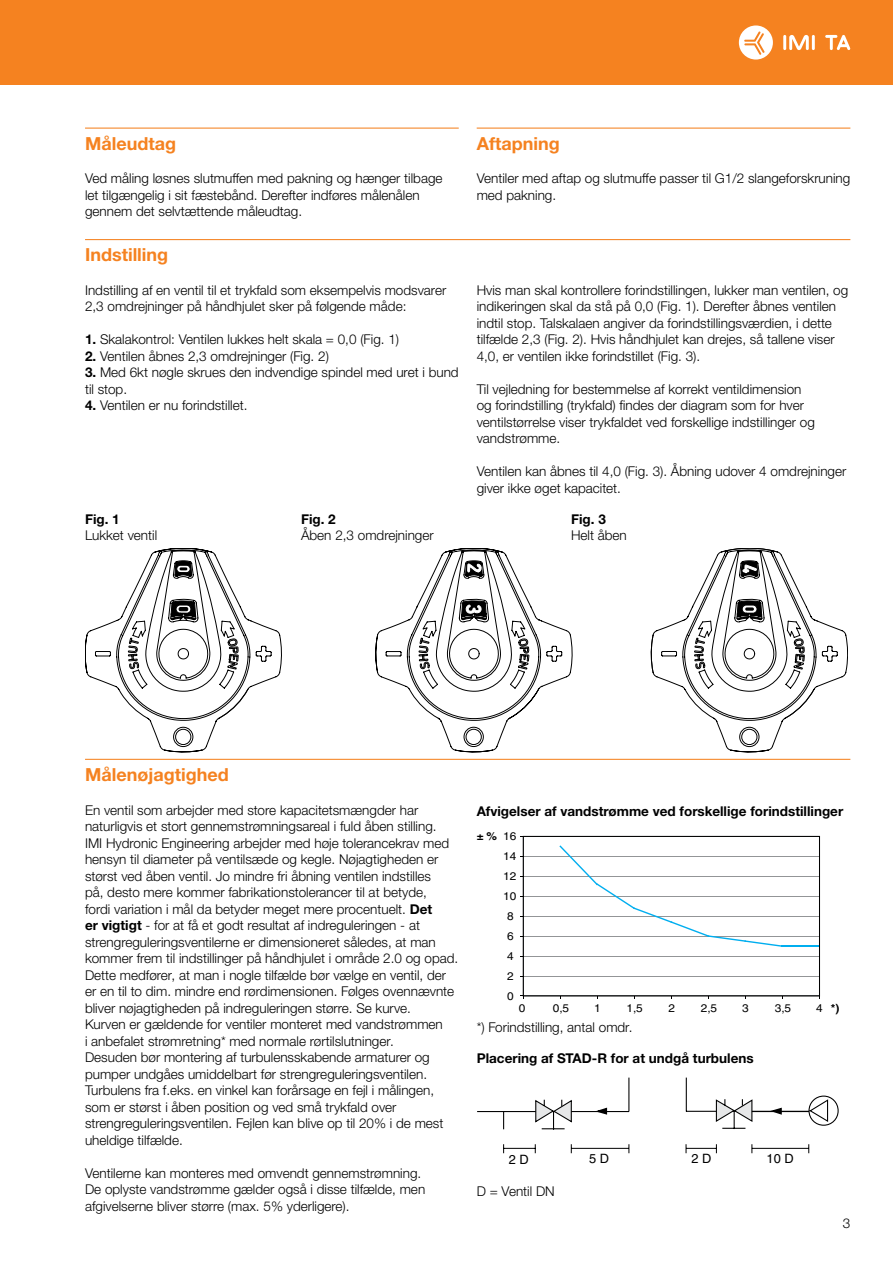
<style>
.page{position:relative;width:893px;height:1263px;background:#fff}
.page>*{position:absolute;margin:0;border:0;box-sizing:border-box;transform-origin:0 0}
.t1{font:700 18px "Helvetica Neue LTW1 G";color:#f58220}
.t2{font:300 13.5px/16.5px "Helvetica Neue LTW1 G";color:#000}
.t3{font:700 13.5px "Helvetica Neue LTW1 G";color:#000}
.t4{font:12.9px "Helvetica";color:#000}
.t5{font:11.1px "Helvetica";letter-spacing:.005em;color:#000;scale:1.07 1}
.t6{font:700 11.1px "Helvetica";color:#000;scale:1.07 1}
.s1{font-weight:700}
.s2{font-weight:400}
</style>
<div class="page">
<div style="left:0;top:0;width:893px;height:85px;background:#f58220"></div>
<hr style="left:783px;top:35px;width:3px;height:15px;background:#fff">
<hr style="left:812px;top:35px;width:3px;height:15px;background:#fff">
<svg style="left:789px;top:35px;width:20px;height:15px"></svg>
<svg style="left:825px;top:35px;width:25px;height:15px"></svg>
<svg style="left:739px;top:25px;width:34px;height:35px"></svg>
<hr style="left:85px;top:128px;width:374px;height:1px;background:#f58220">
<hr style="left:477px;top:128px;width:373px;height:1px;background:#f58220">
<hr style="left:85px;top:239px;width:765px;height:1px;background:#f58220">
<hr style="left:85px;top:759px;width:765px;height:1px;background:#f58220">
<svg style="left:85px;top:548px;width:197px;height:204px"></svg>
<svg style="left:375px;top:548px;width:86px;height:204px"></svg>
<svg style="left:461px;top:548px;width:387px;height:204px"></svg>
<svg style="left:651px;top:548px;width:167px;height:171px"></svg>
<svg style="left:464px;top:727px;width:19px;height:19px"></svg>
<div style="left:464px;top:727px;width:19px;height:20px;border:1px solid #000;border-radius:50%"></div>
<div style="left:466px;top:729px;width:15px;height:15px;background:#fff;border-radius:50%"></div>
<div style="left:466px;top:729px;width:15px;height:16px;border:1px solid #000;border-radius:50%"></div>
<svg style="left:740px;top:727px;width:19px;height:19px"></svg>
<div style="left:740px;top:727px;width:19px;height:20px;border:1px solid #000;border-radius:50%"></div>
<div style="left:742px;top:729px;width:15px;height:15px;background:#fff;border-radius:50%"></div>
<div style="left:742px;top:729px;width:15px;height:16px;border:1px solid #000;border-radius:50%"></div>
<svg style="left:174px;top:727px;width:19px;height:19px"></svg>
<div style="left:173px;top:727px;width:20px;height:20px;border:1px solid #000;border-radius:50%"></div>
<div style="left:176px;top:729px;width:15px;height:15px;background:#fff;border-radius:50%"></div>
<div style="left:176px;top:729px;width:15px;height:16px;border:1px solid #000;border-radius:50%"></div>
<hr style="left:523px;top:996px;width:296px;height:1px;background:#889096">
<svg style="left:523px;top:836px;width:297px;height:160px"></svg>
<hr style="left:477px;top:1111px;width:152px;height:1px;background:#000">
<hr style="left:628px;top:1077px;width:1px;height:34px;background:#000">
<hr style="left:686px;top:1077px;width:1px;height:34px;background:#000">
<hr style="left:686px;top:1111px;width:152px;height:1px;background:#000">
<svg style="left:715px;top:1099px;width:38px;height:30px"></svg>
<svg style="left:534px;top:1099px;width:39px;height:31px"></svg>
<svg style="left:503px;top:1112px;width:1px;height:17px"></svg>
<hr style="left:752px;top:1111px;width:73px;height:1px;background:#000">
<svg style="left:808px;top:1095px;width:30px;height:31px"></svg>
<hr style="left:504px;top:1148px;width:31px;height:1px;background:#000">
<hr style="left:571px;top:1148px;width:58px;height:1px;background:#000">
<hr style="left:686px;top:1148px;width:30px;height:1px;background:#000">
<hr style="left:752px;top:1148px;width:57px;height:1px;background:#000">
<svg style="left:767px;top:1107px;width:16px;height:8px"></svg>
<svg style="left:592px;top:1107px;width:16px;height:8px"></svg>
<h1 class="t1" style="left:85px;top:132px;width:92px">Måleudtag</h1>
<p class="t2" style="left:85px;top:170px;width:359px">Ved måling løsnes slutmuffen med pakning og hænger tilbage let tilgængelig i sit fæstebånd. Derefter indføres målenålen gennem det selvtættende måleudtag.</p>
<h1 class="t1" style="left:85px;top:244px;width:85px">Indstilling</h1>
<p class="t2" style="left:85px;top:282px;width:363px">Indstilling af en ventil til et trykfald som eksempelvis modsvarer<br>2,3 omdrejninger på håndhjulet sker på følgende måde:</p>
<p class="t2" style="left:85px;top:331px;width:316px"><span class="s1">1.</span> Skalakontrol: Ventilen lukkes helt skala = 0,0 (Fig. 1)</p>
<p class="t2" style="left:85px;top:348px;width:245px"><span class="s1">2.</span> Ventilen åbnes 2,3 omdrejninger (Fig. 2)</p>
<p class="t2" style="left:85px;top:364px;width:375px"><span class="s1">3.</span> Med 6kt nøgle skrues den indvendige spindel med uret i bund til stop.</p>
<p class="t2" style="left:85px;top:397px;width:164px"><span class="s1">4.</span> Ventilen er nu forindstillet.</p>
<h1 class="t1" style="left:477px;top:132px;width:84px">Aftapning</h1>
<p class="t2" style="left:477px;top:170px;width:375px">Ventiler med aftap og slutmuffe passer til G1/2 slangeforskruning med pakning.</p>
<p class="t2" style="left:477px;top:282px;width:373px">Hvis man skal kontrollere forindstillingen, lukker man ventilen, og indikeringen skal da stå på 0,0 (Fig. 1). Derefter åbnes ventilen indtil stop. Talskalaen angiver da forindstillingsværdien, i dette tilfælde 2,3 (Fig. 2). Hvis håndhjulet kan drejes, så tallene viser 4,0, er ventilen ikke forindstillet (Fig. 3).</p>
<p class="t2" style="left:477px;top:381px;width:340px">Til vejledning for bestemmelse af korrekt ventildimension og forindstilling (trykfald) findes der diagram som for hver ventilstørrelse viser trykfaldet ved forskellige indstillinger og vandstrømme.</p>
<p class="t2" style="left:477px;top:463px;width:371px">Ventilen kan åbnes til 4,0 (Fig. 3). Åbning udover 4 omdrejninger giver ikke øget kapacitet.</p>
<p class="t3" style="left:85px;top:510px;width:36px">Fig. 1</p>
<p class="t3" style="left:301px;top:510px;width:36px">Fig. 2</p>
<p class="t3" style="left:571px;top:510px;width:36px">Fig. 3</p>
<p class="t2" style="left:85px;top:527px;width:74px">Lukket ventil</p>
<p class="t2" style="left:301px;top:527px;width:134px">Åben 2,3 omdrejninger</p>
<p class="t2" style="left:571px;top:527px;width:57px">Helt åben</p>
<h1 class="t1" style="left:85px;top:763px;width:145px">Målenøjagtighed</h1>
<p class="t2" style="left:85px;top:801px;width:375px">En ventil som arbejder med store kapacitetsmængder har naturligvis et stort gennemstrømningsareal i fuld åben stilling.<br>IMI Hydronic Engineering arbejder med høje tolerancekrav med hensyn til diameter på ventilsæde og kegle. Nøjagtigheden er størst ved åben ventil. Jo mindre fri åbning ventilen indstilles<br>på, desto mere kommer fabrikationstolerancer til at betyde,<br>fordi variation i mål da betyder meget mere procentuelt. <span class="s1">Det<br>er vigtigt</span> - for at få et godt resultat af indreguleringen - at strengreguleringsventilerne er dimensioneret således, at man kommer frem til indstillinger på håndhjulet i område 2.0 og opad.<br>Dette medfører, at man i nogle tilfælde bør vælge en ventil, der er en til to dim. mindre end rørdimensionen. Følges ovennævnte bliver nøjagtigheden på indreguleringen større. Se kurve.<br>Kurven er gældende for ventiler monteret med vandstrømmen<br>i anbefalet strømretning* med normale rørtilslutninger.<br>Desuden bør montering af turbulensskabende armaturer og pumper undgåes umiddelbart før strengreguleringsventilen.<br>Turbulens fra f.eks. en vinkel kan forårsage en fejl i målingen, som er størst i åben position og ved små trykfald over strengreguleringsventilen. Fejlen kan blive op til 20% i de mest uheldige tilfælde.</p>
<p class="t2" style="left:85px;top:1164px;width:342px">Ventilerne kan monteres med omvendt gennemstrømning.<br>De oplyste vandstrømme gælder også i disse tilfælde, men afgivelserne bliver større (max. 5% yderligere).</p>
<p class="t3" style="left:477px;top:803px;width:368px">Afvigelser af vandstrømme ved forskellige forindstillinger</p>
<p class="t6" style="left:477px;top:829px;width:20px">± %</p>
<p class="t5" style="left:503px;top:830px;width:14px">16</p>
<p class="t5" style="left:503px;top:850px;width:14px">14</p>
<p class="t5" style="left:503px;top:870px;width:14px">12</p>
<p class="t5" style="left:503px;top:890px;width:14px">10</p>
<p class="t5" style="left:507px;top:909px;width:8px">8</p>
<p class="t5" style="left:507px;top:929px;width:8px">6</p>
<p class="t5" style="left:507px;top:950px;width:8px">4</p>
<p class="t5" style="left:507px;top:969px;width:8px">2</p>
<p class="t5" style="left:507px;top:989px;width:8px">0</p>
<p class="t5" style="left:519px;top:1002px;width:8px">0</p>
<p class="t5" style="left:553px;top:1002px;width:17px">0,5</p>
<p class="t5" style="left:594px;top:1002px;width:8px">1</p>
<p class="t5" style="left:627px;top:1002px;width:17px">1,5</p>
<p class="t5" style="left:668px;top:1002px;width:8px">2</p>
<p class="t5" style="left:701px;top:1002px;width:17px">2,5</p>
<p class="t5" style="left:742px;top:1002px;width:8px">3</p>
<p class="t5" style="left:775px;top:1002px;width:17px">3,5</p>
<p class="t6" style="left:816px;top:1001px;width:23px"><span class="s2">4</span> *)</p>
<p class="t2" style="left:477px;top:1019px;width:157px">*) Forindstilling, antal omdr.</p>
<p class="t3" style="left:477px;top:1050px;width:278px">Placering af STAD-R for at undgå turbulens</p>
<p class="t4" style="left:509px;top:1151px;width:22px">2 D</p>
<p class="t4" style="left:589px;top:1151px;width:22px">5 D</p>
<p class="t4" style="left:691px;top:1151px;width:22px">2 D</p>
<p class="t4" style="left:767px;top:1151px;width:29px">10 D</p>
<p class="t2" style="left:477px;top:1183px;width:80px">D = Ventil DN</p>
<p class="t2" style="left:843px;top:1215px;width:9px">3</p>
</div>
